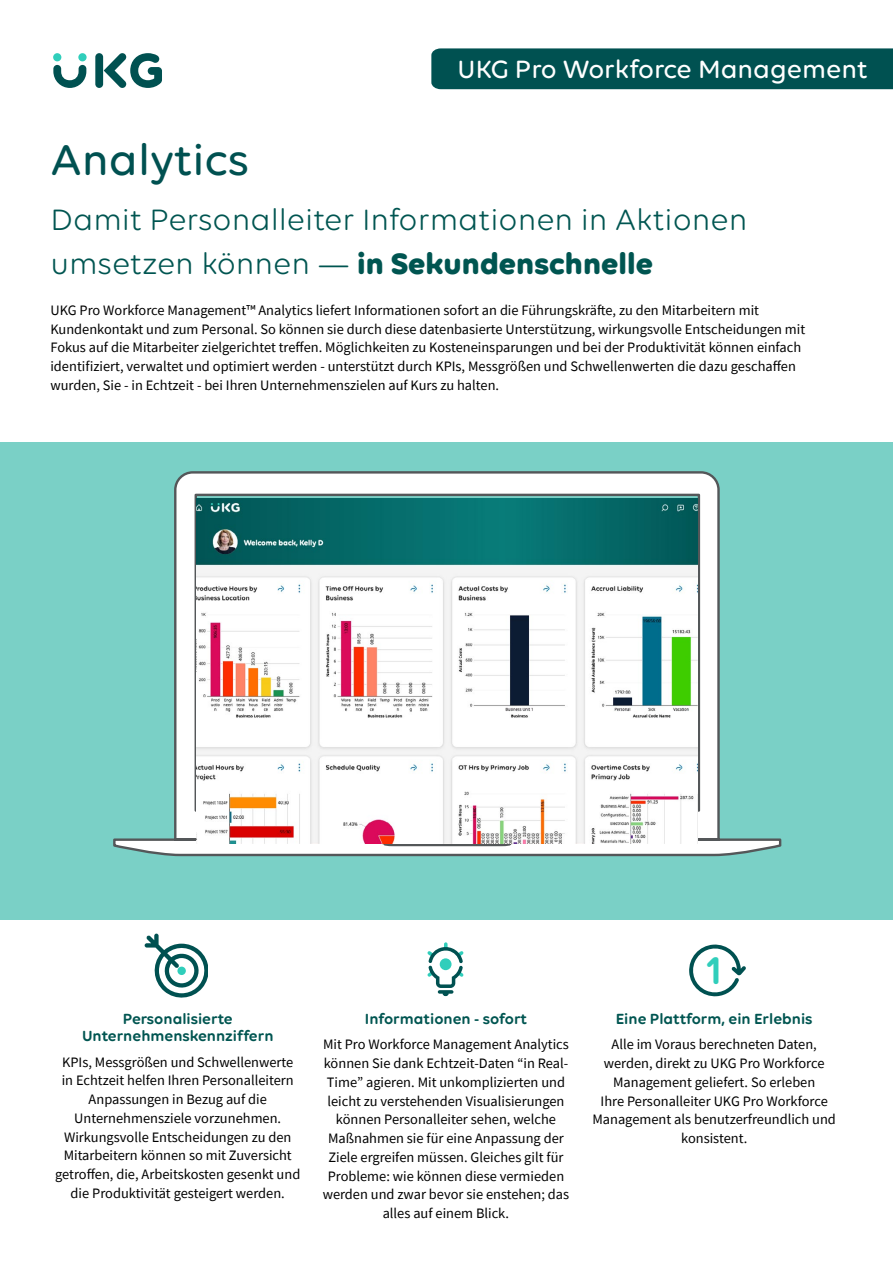
<style>
.page{position:relative;width:893px;height:1263px;background:#fff}
.page>*{position:absolute;margin:0;border:0;box-sizing:border-box;transform-origin:0 0}
.t1{font:500 46.5px "Volte Rounded";color:#005151}
.t2{font:600 41.7px "Volte Rounded";color:#30cebb;scale:.96 1}
.t3{font:31.8px/44px "Volte Rounded";color:#005551}
.t4{font:500 27px "Volte Rounded";color:#fff}
.t5{font:600 15.9px/17.4px "Volte Rounded";color:#005551;text-align:center}
.t6{font:14.4px/18.8px "Source Sans Pro";color:#000;text-align:center}
.s1{font-weight:700}
</style>
<div class="page">
<div style="left:0;top:442px;width:893px;height:478px;background:#7ad0c6"></div>
<div style="left:95px;top:53px;width:8px;height:35px;background:#005151;border-radius:4px"></div>
<svg style="left:104px;top:53px;width:58px;height:35px"></svg>
<div style="left:53px;top:53px;width:8px;height:8px;background:#30cebb;border-radius:50%"></div>
<div style="left:78px;top:53px;width:9px;height:8px;background:#30cebb;border-radius:50%"></div>
<svg style="left:53px;top:65px;width:33px;height:23px"></svg>
<svg style="left:145px;top:933px;width:63px;height:65px"></svg>
<div style="left:177px;top:967px;width:9px;height:8px;background:#30cebb;border-radius:50%"></div>
<svg style="left:689px;top:944px;width:57px;height:53px"></svg>
<svg style="left:427px;top:942px;width:37px;height:54px"></svg>
<svg style="left:113px;top:471px;width:669px;height:386px"></svg>
<img style="left:196px;top:498px;width:501px;height:346px">
<div style="left:431px;top:48px;width:462px;height:41px;background:#005151"></div>
<h3 class="t4" style="left:458px;top:53px;width:412px">UKG Pro Workforce Management</h3>
<h1 class="t1" style="left:50px;top:133px;width:200px">Analytics</h1>
<h3 class="t3" style="left:50px;top:197px;width:698px">Damit Personalleiter Informationen in Aktionen umsetzen können — <span class="s1">in Sekundenschnelle</span></h3>
<p class="t6" style="left:50px;top:301px;width:756px;text-align:left">UKG Pro Workforce Management™ Analytics liefert Informationen sofort an die Führungskräfte, zu den Mitarbeitern mit Kundenkontakt und zum Personal. So können sie durch diese datenbasierte Unterstützung, wirkungsvolle Entscheidungen mit Fokus auf die Mitarbeiter zielgerichtet treffen. Möglichkeiten zu Kosteneinsparungen und bei der Produktivität können einfach identifiziert, verwaltet und optimiert werden - unterstützt durch KPIs, Messgrößen und Schwellenwerten die dazu geschaffen wurden, Sie - in Echtzeit - bei Ihren Unternehmenszielen auf Kurs zu halten.</p>
<p class="t5" style="left:82px;top:1009px;width:193px">Personalisierte<br>Unternehmenskennziffern</p>
<p class="t6" style="left:55px;top:1052px;width:247px">KPIs, Messgrößen und Schwellenwerte in Echtzeit helfen Ihren Personalleitern Anpassungen in Bezug auf die Unternehmensziele vorzunehmen.<br>Wirkungsvolle Entscheidungen zu den Mitarbeitern können so mit Zuversicht getroffen, die, Arbeitskosten gesenkt und die Produktivität gesteigert werden.</p>
<p class="t5" style="left:365px;top:1009px;width:164px">Informationen - sofort</p>
<p class="t6" style="left:323px;top:1035px;width:248px">Mit Pro Workforce Management Analytics können Sie dank Echtzeit-Daten “in Real-Time” agieren. Mit unkomplizierten und leicht zu verstehenden Visualisierungen können Personalleiter sehen, welche Maßnahmen sie für eine Anpassung der Ziele ergreifen müssen. Gleiches gilt für Probleme: wie können diese vermieden werden und zwar bevor sie enstehen; das alles auf einem Blick.</p>
<h2 class="t2" style="left:705px;top:946px;width:20px">1</h2>
<p class="t5" style="left:616px;top:1009px;width:198px">Eine Plattform, ein Erlebnis</p>
<p class="t6" style="left:592px;top:1035px;width:245px">Alle im Voraus berechneten Daten, werden, direkt zu UKG Pro Workforce<br>Management geliefert. So erleben<br>Ihre Personalleiter UKG Pro Workforce<br>Management als benutzerfreundlich und konsistent.</p>
</div>
